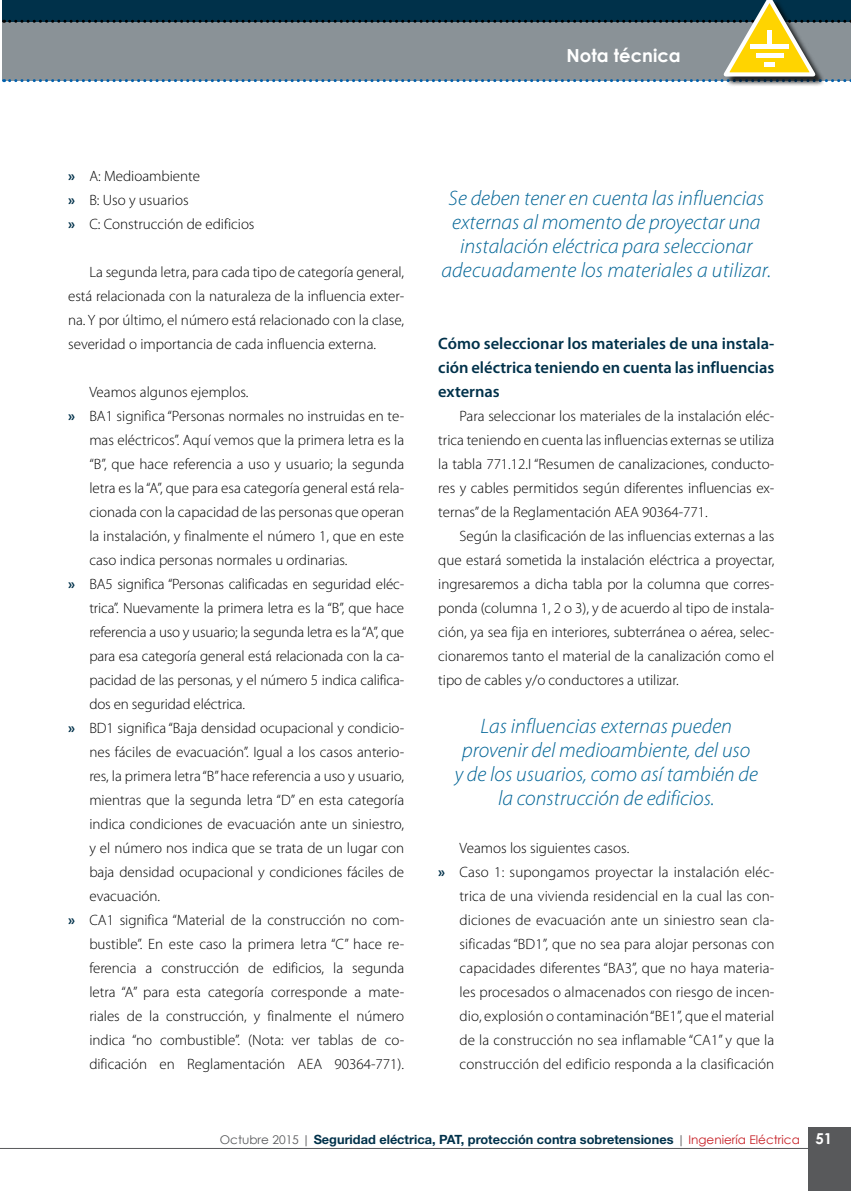
<style>
.page{position:relative;width:851px;height:1191px;background:#fff}
.page>*{position:absolute;margin:0;border:0;box-sizing:border-box;transform-origin:0 0}
.t1{font:italic 300 21px/24px "Myriad Pro";color:#016496;text-align:center}
.t2{font:700 18px "Century Gothic";color:#fff}
.t3{font:600 16.5px/24px "Myriad Pro";color:#00314a;text-align:justify}
.t4{font:300 15px/24px "Myriad Pro";color:#000;text-align:justify}
.t5{font:700 12.75px "Helvetica Neue LT Std";color:#00314a}
.s1{font-weight:700;color:#00314a}
.s2{font-family:"Century Gothic";font-weight:400;font-size:12px;color:#58595b}
.s3{font-family:"Century Gothic";font-weight:400;font-size:12px;color:#c61d23}
.s4{font-family:"Century Gothic";font-size:15px;color:#fff}
</style>
<div class="page">
<hr style="left:0;top:1148px;width:850px;height:1px;background:#58595b">
<div style="left:808px;top:1127px;width:42px;height:64px;background:#58595b"></div>
<div style="left:725px;top:0;width:100px;height:87px;background:#000;opacity:.75"></div>
<svg style="left:4px;top:0;width:847px;height:82px"></svg>
<div style="left:750px;top:44px;width:38px;height:5px;background:#fff"></div>
<div style="left:755px;top:53px;width:27px;height:5px;background:#fff"></div>
<hr style="left:764px;top:62px;width:10px;height:4px;background:#fff">
<hr style="left:767px;top:30px;width:4px;height:14px;background:#fff">
<p class="t2" style="left:566px;top:42px;width:116px">Nota técnica</p>
<p class="t4" style="left:68px;top:164px;width:188px;text-align:left"><span class="s1">»</span> A: Medioambiente<br><span class="s1">»</span> B: Uso y usuarios<br><span class="s1">»</span> C: Construcción de edificios</p>
<p class="t4" style="left:68px;top:260px;width:337px;text-indent:21px">La segunda letra, para cada tipo de categoría general, está relacionada con la naturaleza de la influencia exter&shy;na. Y por último, el número está relacionado con la clase, severidad o importancia de cada influencia externa.</p>
<p class="t4" style="left:89px;top:380px;width:161px">Veamos algunos ejemplos.</p>
<p class="t4" style="left:68px;top:404px;width:337px"><span class="s1">»</span> BA1 significa “Personas normales no instruidas en te-</p>
<p class="t4" style="left:89px;top:428px;width:316px">mas eléctricos”. Aquí vemos que la primera letra es la</p>
<p class="t4" style="left:89px;top:452px;width:316px">“B”, que hace referencia a uso y usuario; la segunda</p>
<p class="t4" style="left:89px;top:476px;width:316px">letra es la “A”, que para esa categoría general está rela-</p>
<p class="t4" style="left:89px;top:500px;width:316px">cionada con la capacidad de las personas que operan</p>
<p class="t4" style="left:89px;top:524px;width:316px">la instalación, y finalmente el número 1, que en este</p>
<p class="t4" style="left:89px;top:548px;width:260px">caso indica personas normales u ordinarias.</p>
<p class="t4" style="left:68px;top:572px;width:337px"><span class="s1">»</span> BA5 significa “Personas calificadas en seguridad eléc-</p>
<p class="t4" style="left:89px;top:596px;width:316px">trica”. Nuevamente la primera letra es la “B”, que hace</p>
<p class="t4" style="left:89px;top:620px;width:316px">referencia a uso y usuario; la segunda letra es la “A”, que</p>
<p class="t4" style="left:89px;top:644px;width:316px">para esa categoría general está relacionada con la ca-</p>
<p class="t4" style="left:89px;top:668px;width:316px">pacidad de las personas, y el número 5 indica califica-</p>
<p class="t4" style="left:89px;top:692px;width:157px">dos en seguridad eléctrica.</p>
<p class="t4" style="left:68px;top:716px;width:337px"><span class="s1">»</span> BD1 significa “Baja densidad ocupacional y condicio-</p>
<p class="t4" style="left:89px;top:740px;width:316px">nes fáciles de evacuación”. Igual a los casos anterio-</p>
<p class="t4" style="left:89px;top:764px;width:316px">res, la primera letra “B” hace referencia a uso y usuario,</p>
<p class="t4" style="left:89px;top:788px;width:316px">mientras que la segunda letra “D” en esta categoría</p>
<p class="t4" style="left:89px;top:812px;width:316px">indica condiciones de evacuación ante un siniestro,</p>
<p class="t4" style="left:89px;top:836px;width:316px">y el número nos indica que se trata de un lugar con</p>
<p class="t4" style="left:89px;top:860px;width:316px">baja densidad ocupacional y condiciones fáciles de</p>
<p class="t4" style="left:89px;top:884px;width:72px">evacuación.</p>
<p class="t4" style="left:68px;top:908px;width:337px"><span class="s1">»</span> CA1 significa “Material de la construcción no com-</p>
<p class="t4" style="left:89px;top:932px;width:316px">bustible”. En este caso la primera letra “C” hace re-</p>
<p class="t4" style="left:89px;top:956px;width:316px">ferencia a construcción de edificios, la segunda</p>
<p class="t4" style="left:89px;top:980px;width:316px">letra “A” para esta categoría corresponde a mate-</p>
<p class="t4" style="left:89px;top:1004px;width:316px">riales de la construcción, y finalmente el número</p>
<p class="t4" style="left:89px;top:1028px;width:316px">indica “no combustible”. (Nota: ver tablas de co-</p>
<p class="t4" style="left:89px;top:1052px;width:316px">dificación en Reglamentación AEA 90364-771).</p>
<h1 class="t1" style="left:441px;top:187px;width:331px">Se deben tener en cuenta las influencias externas al momento de proyectar una instalación eléctrica para seleccionar adecuadamente los materiales a utilizar.</h1>
<p class="t3" style="left:438px;top:331px;width:337px">Cómo seleccionar los materiales de una instala&shy;ción eléctrica teniendo en cuenta las influencias externas</p>
<p class="t4" style="left:438px;top:404px;width:337px;text-indent:21px">Para seleccionar los materiales de la instalación eléc&shy;trica teniendo en cuenta las influencias externas se utiliza la tabla 771.12.I “Resumen de canalizaciones, conducto&shy;res y cables permitidos según diferentes influencias ex&shy;ternas” de la Reglamentación AEA 90364-771.</p>
<p class="t4" style="left:438px;top:524px;width:337px;text-indent:21px">Según la clasificación de las influencias externas a las que estará sometida la instalación eléctrica a proyectar, ingresaremos a dicha tabla por la columna que corres&shy;ponda (columna 1, 2 o 3), y de acuerdo al tipo de instala&shy;ción, ya sea fija en interiores, subterránea o aérea, selec&shy;cionaremos tanto el material de la canalización como el tipo de cables y/o conductores a utilizar.</p>
<h1 class="t1" style="left:454px;top:715px;width:305px">Las influencias externas pueden provenir del medioambiente, del uso<br>y de los usuarios, como así también de la construcción de edificios.</h1>
<p class="t4" style="left:459px;top:836px;width:171px">Veamos los siguientes casos.</p>
<p class="t4" style="left:438px;top:860px;width:337px"><span class="s1">»</span> Caso 1: supongamos proyectar la instalación eléc-</p>
<p class="t4" style="left:459px;top:884px;width:316px">trica de una vivienda residencial en la cual las con-</p>
<p class="t4" style="left:459px;top:908px;width:316px">diciones de evacuación ante un siniestro sean cla-</p>
<p class="t4" style="left:459px;top:932px;width:316px">sificadas “BD1”, que no sea para alojar personas con</p>
<p class="t4" style="left:459px;top:956px;width:316px">capacidades diferentes “BA3”, que no haya materia-</p>
<p class="t4" style="left:459px;top:980px;width:316px">les procesados o almacenados con riesgo de incen-</p>
<p class="t4" style="left:459px;top:1004px;width:316px">dio, explosión o contaminación “BE1”, que el material</p>
<p class="t4" style="left:459px;top:1028px;width:316px">de la construcción no sea inflamable “CA1” y que la</p>
<p class="t4" style="left:459px;top:1052px;width:316px">construcción del edificio responda a la clasificación</p>
<p class="t5" style="left:220px;top:1131px;width:613px"><span class="s2">Octubre 2015 |</span> Seguridad eléctrica, PAT, protección contra sobretensiones <span class="s2">|</span> <span class="s3">Ingeniería Eléctrica</span> <span class="s4">51</span></p>
</div>
